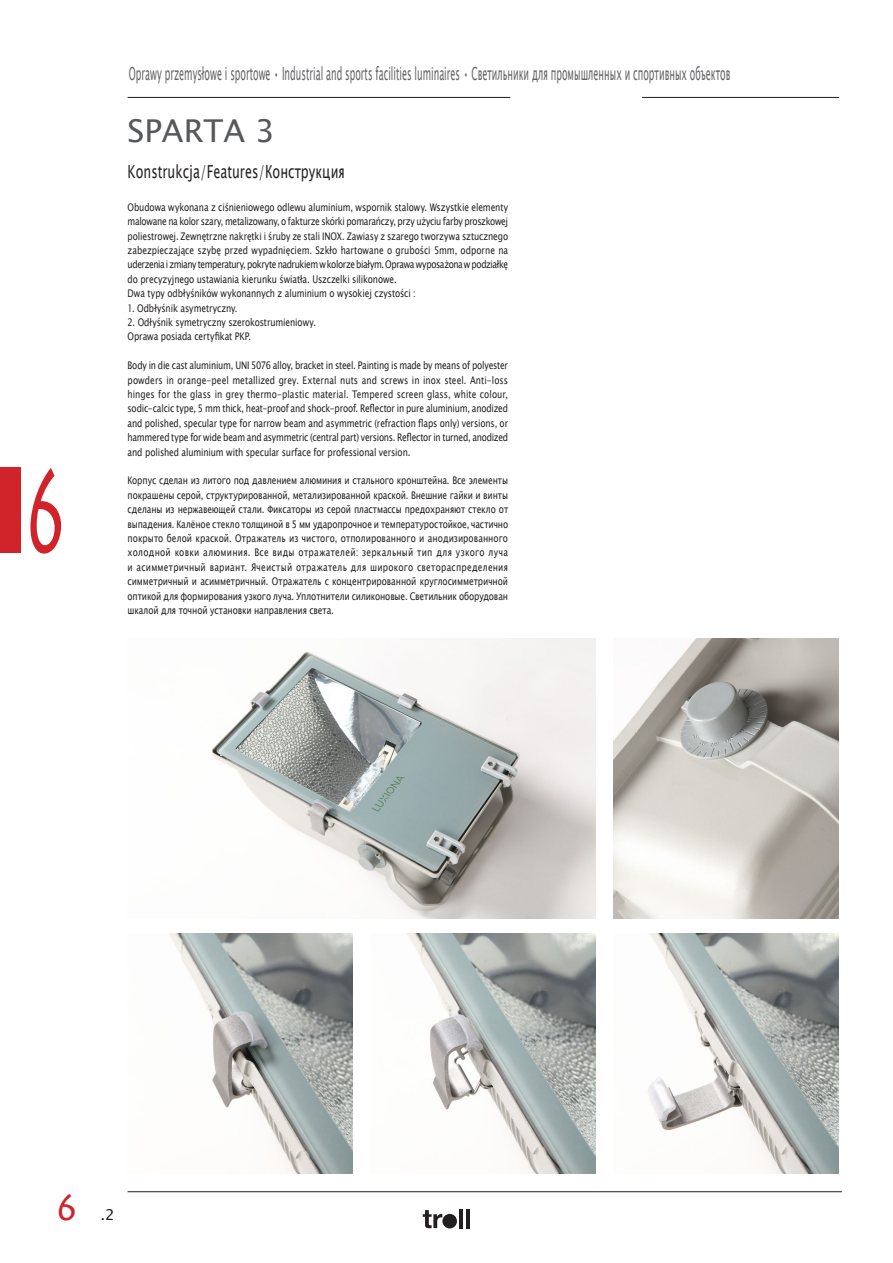
<style>
.page{position:relative;width:893px;height:1263px;background:#fff}
.page>*{position:absolute;margin:0;border:0;box-sizing:border-box;transform-origin:0 0}
.t1{font:115.5px "Lithos Pro";color:#d1232a;scale:.6 1}
.t2{font:36px "Lithos Pro";color:#d1232a}
.t3{font:31.5px "Lucida Sans Unicode";color:#57585a}
.t4{font:18px "Lucida Sans Unicode";color:#636366;scale:.5 1}
.t5{font:18px "Lucida Sans Unicode";color:#231f20;scale:.7 1}
.t6{font:15px "Lucida Sans Unicode";color:#231f20}
._7pt_strona_3_4{font:10.5px/14.4px "Lucida Sans Unicode";letter-spacing:-.01em;color:#231f20;text-align:justify;scale:.8 1}
</style>
<div class="page">
<svg style="left:423px;top:1210px;width:19px;height:18px"></svg>
<hr style="left:460px;top:1209px;width:3px;height:19px;background:#231f20">
<hr style="left:466px;top:1209px;width:4px;height:19px;background:#231f20">
<div style="left:442px;top:1214px;width:15px;height:14px;background:#231f20;border-radius:50%"></div>
<hr style="left:128px;top:97px;width:382px;height:1px;background:#231f20">
<hr style="left:642px;top:97px;width:197px;height:1px;background:#231f20">
<hr style="left:128px;top:1191px;width:714px;height:1px;background:#231f20">
<div style="left:0;top:468px;width:21px;height:85px;background:#d1232a"></div>
<img style="left:211px;top:639px;width:385px;height:280px">
<img style="left:614px;top:639px;width:225px;height:280px">
<img style="left:168px;top:933px;width:185px;height:241px">
<img style="left:407px;top:933px;width:189px;height:241px">
<img style="left:648px;top:933px;width:191px;height:241px">
<h1 class="t1" style="left:21px;top:445px;width:83px">6</h1>
<h3 class="t4" style="left:129px;top:59px;width:1204px">Oprawy przemysłowe i sportowe • Industrial and sports facilities luminaires • Светильники для промышленных и спортивных объектов</h3>
<p class="t3" style="left:128px;top:106px;width:149px">SPARTA 3</p>
<p class="t5" style="left:128px;top:158px;width:312px">Konstrukcja/Features/Конструкция</p>
<p class="_7pt_strona_3_4" style="left:128px;top:200px;width:477px">Obudowa wykonana z ciśnieniowego odlewu aluminium, wspornik stalowy. Wszystkie elementy malowane na kolor szary, metalizowany, o fakturze skórki pomarańczy, przy użyciu farby proszkowej poliestrowej. Zewnętrzne nakrętki i śruby ze stali INOX. Zawiasy z szarego tworzywa sztucznego zabezpieczające szybę przed wypadnięciem. Szkło hartowane o grubości 5mm, odporne na uderzenia i zmiany temperatury, pokryte nadrukiem w kolorze białym. Oprawa wyposażona w podziałkę do precyzyjnego ustawiania kierunku światła. Uszczelki silikonowe.</p>
<p class="_7pt_strona_3_4" style="left:128px;top:286px;width:362px">Dwa typy odbłyśników wykonannych z aluminium o wysokiej czystości :</p>
<p class="_7pt_strona_3_4" style="left:128px;top:301px;width:139px">1. Odbłyśnik asymetryczny.</p>
<p class="_7pt_strona_3_4" style="left:128px;top:315px;width:237px">2. Odłyśnik symetryczny szerokostrumieniowy.</p>
<p class="_7pt_strona_3_4" style="left:128px;top:329px;width:156px">Oprawa posiada certyfikat PKP.</p>
<p class="_7pt_strona_3_4" style="left:128px;top:358px;width:477px">Body in die cast aluminium, UNI 5076 alloy, bracket in steel. Painting is made by means of polyester powders in orange-peel metallized grey. External nuts and screws in inox steel. Anti-loss hinges for the glass in grey thermo-plastic material. Tempered screen glass, white colour, sodic-calcic type, 5 mm thick, heat-proof and shock-proof. Reflector in pure aluminium, anodized and polished, specular type for narrow beam and asymmetric (refraction flaps only) versions, or hammered type for wide beam and asymmetric (central part) versions. Reflector in turned, anodized and polished aluminium with specular surface for professional version.</p>
<p class="_7pt_strona_3_4" style="left:128px;top:473px;width:477px">Корпус сделан из литого под давлением алюминия и стального кронштейна. Все элементы покрашены серой, структурированной, метализированной краской. Внешние гайки и винты сделаны из нержавеющей стали. Фиксаторы из серой пластмассы предохраняют стекло от выпадения. Калёное стекло толщиной в 5 мм ударопрочное и температуростойкое, частично покрыто белой краской. Отражатель из чистого, отполированного и анодизированного холодной ковки алюминия. Все виды отражателей: зеркальный тип для узкого луча и асимметричный вариант. Ячеистый отражатель для широкого светораспределения симметричный и асимметричный. Отражатель с концентрированной круглосимметричной оптикой для формирования узкого луча. Уплотнители силиконовые. Светильник оборудован шкалой для точной установки направления света.</p>
<h2 class="t2" style="left:54px;top:1187px;width:27px">6</h2>
<p class="t6" style="left:101px;top:1203px;width:16px">.2</p>
</div>
